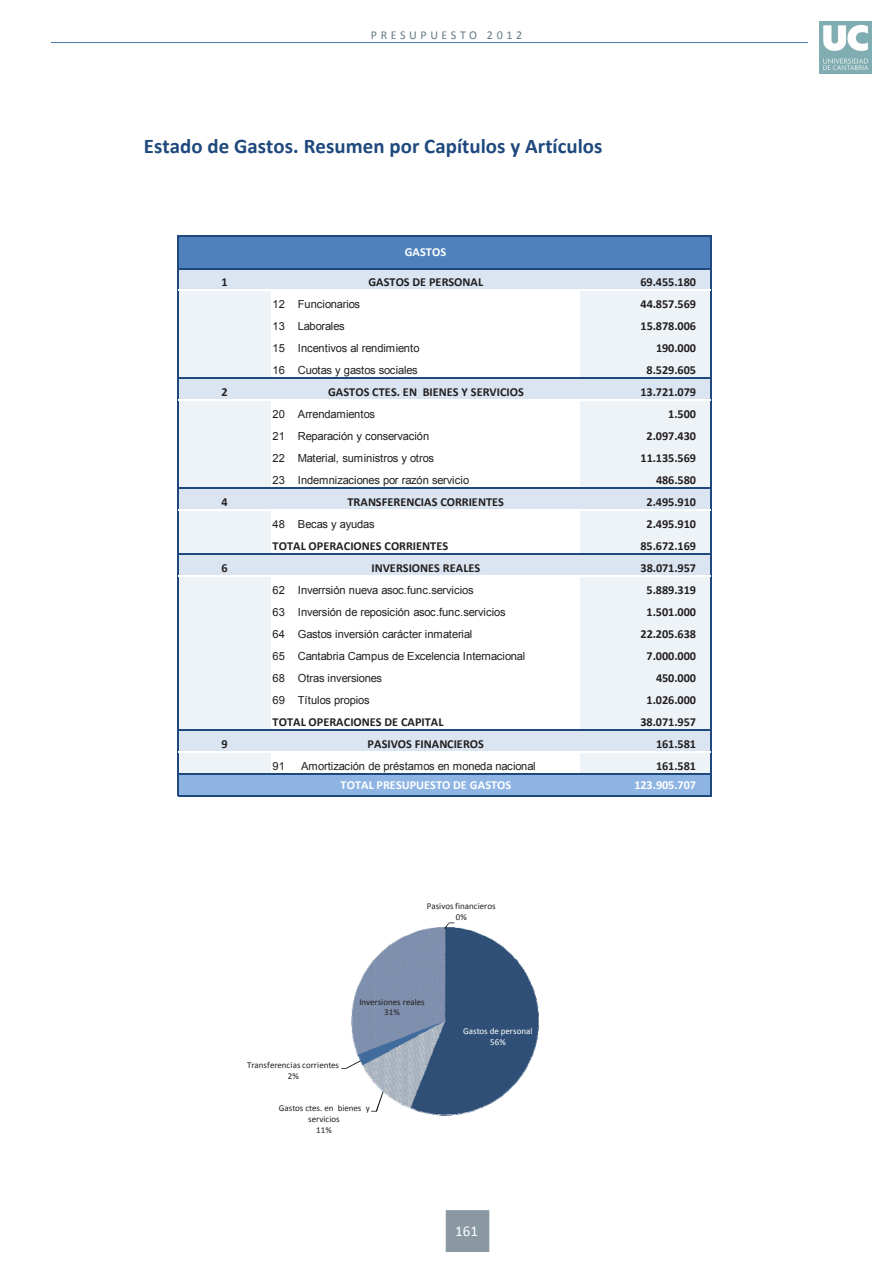
<style>
.page{position:relative;width:893px;height:1263px;background:#fff}
.page>*{position:absolute;margin:0;border:0;box-sizing:border-box;transform-origin:0 0}
.t1{font:700 20.85px "Calibri";letter-spacing:.005em;color:#1f497d}
.t2{font:15px "Calibri";color:#fff}
.t3{font:700 12.3px "Calibri";letter-spacing:-.005em;color:#231f20}
.t4{font:700 12.3px "Calibri";color:#fff}
.t5{font:12px "Calibri";letter-spacing:.3em;color:#647882}
.t6{font:11.1px "Arial";letter-spacing:-.01em;color:#231f20}
.t7{font:9px/10.8px "Calibri";color:#231f20;text-align:center}
.t8{font:9px/10.8px "Calibri";color:#fff;text-align:center}
</style>
<div class="page">
<img style="left:819px;top:21px;width:53px;height:53px">
<div style="left:446px;top:1210px;width:43px;height:42px;background:#8a99a1"></div>
<hr style="left:51px;top:42px;width:757px;height:1px;background:#4e78ae">
<div style="left:178px;top:236px;width:533px;height:33px;background:#4f82bd"></div>
<div style="left:178px;top:268px;width:533px;height:23px;background:#dbe5f1"></div>
<div style="left:178px;top:290px;width:92px;height:88px;background:#eef3f8"></div>
<div style="left:580px;top:290px;width:131px;height:88px;background:#eef3f8"></div>
<div style="left:178px;top:378px;width:533px;height:22px;background:#dbe5f1"></div>
<div style="left:178px;top:400px;width:92px;height:88px;background:#eef3f8"></div>
<div style="left:580px;top:400px;width:131px;height:88px;background:#eef3f8"></div>
<div style="left:178px;top:488px;width:533px;height:22px;background:#dbe5f1"></div>
<div style="left:178px;top:510px;width:92px;height:44px;background:#eef3f8"></div>
<div style="left:580px;top:510px;width:131px;height:44px;background:#eef3f8"></div>
<div style="left:178px;top:554px;width:533px;height:22px;background:#dbe5f1"></div>
<div style="left:178px;top:576px;width:92px;height:154px;background:#eef3f8"></div>
<div style="left:580px;top:576px;width:131px;height:154px;background:#eef3f8"></div>
<div style="left:178px;top:729px;width:533px;height:23px;background:#dbe5f1"></div>
<div style="left:178px;top:751px;width:92px;height:23px;background:#eef3f8"></div>
<div style="left:580px;top:751px;width:131px;height:23px;background:#eef3f8"></div>
<div style="left:178px;top:773px;width:533px;height:23px;background:#8eb4e3"></div>
<hr style="left:177px;top:235px;width:1px;height:561px;background:#1f497c">
<hr style="left:710px;top:236px;width:1px;height:560px;background:#1f497c">
<hr style="left:178px;top:235px;width:533px;height:1px;background:#1f497c">
<hr style="left:178px;top:268px;width:533px;height:1px;background:#1f497c">
<hr style="left:178px;top:290px;width:532px;height:1px;background:#fff">
<hr style="left:178px;top:378px;width:533px;height:1px;background:#1f497c">
<hr style="left:178px;top:400px;width:532px;height:1px;background:#fff">
<hr style="left:178px;top:488px;width:533px;height:1px;background:#1f497c">
<hr style="left:178px;top:509px;width:532px;height:2px;background:#fff">
<hr style="left:178px;top:553px;width:533px;height:1px;background:#1f497c">
<hr style="left:178px;top:575px;width:532px;height:1px;background:#fff">
<hr style="left:178px;top:729px;width:533px;height:1px;background:#1f497c">
<hr style="left:178px;top:751px;width:532px;height:1px;background:#fff">
<hr style="left:178px;top:773px;width:533px;height:1px;background:#1f497c">
<hr style="left:178px;top:795px;width:533px;height:1px;background:#1f497c">
<img style="left:351px;top:927px;width:188px;height:189px">
<svg style="left:439px;top:1115px;width:13px;height:1px"></svg>
<svg style="left:371px;top:1091px;width:12px;height:20px"></svg>
<svg style="left:341px;top:1060px;width:20px;height:9px"></svg>
<svg style="left:444px;top:922px;width:10px;height:7px"></svg>
<p class="t5" style="left:371px;top:27px;width:153px">PRESUPUESTO 2012</p>
<p class="t1" style="left:144px;top:132px;width:460px">Estado de Gastos. Resumen por Capítulos y Artículos</p>
<p class="t4" style="left:405px;top:244px;width:43px">GASTOS</p>
<p class="t3" style="left:221px;top:275px;width:8px">1</p>
<p class="t3" style="left:368px;top:275px;width:116px">GASTOS DE PERSONAL</p>
<p class="t3" style="left:640px;top:275px;width:57px">69.455.180</p>
<p class="t6" style="left:273px;top:297px;width:89px">12 Funcionarios</p>
<p class="t3" style="left:640px;top:297px;width:57px">44.857.569</p>
<p class="t6" style="left:273px;top:319px;width:74px">13 Laborales</p>
<p class="t3" style="left:640px;top:318px;width:57px">15.878.006</p>
<p class="t6" style="left:273px;top:341px;width:148px">15 Incentivos al rendimiento</p>
<p class="t3" style="left:656px;top:340px;width:42px">190.000</p>
<p class="t6" style="left:273px;top:363px;width:147px">16 Cuotas y gastos sociales</p>
<p class="t3" style="left:647px;top:362px;width:51px">8.529.605</p>
<p class="t3" style="left:221px;top:384px;width:8px">2</p>
<p class="t3" style="left:328px;top:384px;width:197px">GASTOS CTES. EN BIENES Y SERVICIOS</p>
<p class="t3" style="left:640px;top:384px;width:57px">13.721.079</p>
<p class="t6" style="left:273px;top:407px;width:104px">20 Arrendamientos</p>
<p class="t3" style="left:668px;top:406px;width:29px">1.500</p>
<p class="t6" style="left:273px;top:429px;width:158px">21 Reparación y conservación</p>
<p class="t3" style="left:647px;top:428px;width:51px">2.097.430</p>
<p class="t6" style="left:273px;top:451px;width:163px">22 Material, suministros y otros</p>
<p class="t3" style="left:640px;top:450px;width:57px">11.135.569</p>
<p class="t6" style="left:273px;top:473px;width:198px">23 Indemnizaciones por razón servicio</p>
<p class="t3" style="left:656px;top:472px;width:42px">486.580</p>
<p class="t3" style="left:221px;top:494px;width:8px">4</p>
<p class="t3" style="left:347px;top:494px;width:158px">TRANSFERENCIAS CORRIENTES</p>
<p class="t3" style="left:647px;top:494px;width:51px">2.495.910</p>
<p class="t6" style="left:273px;top:517px;width:104px">48 Becas y ayudas</p>
<p class="t3" style="left:647px;top:516px;width:51px">2.495.910</p>
<p class="t3" style="left:273px;top:538px;width:177px">TOTAL OPERACIONES CORRIENTES</p>
<p class="t3" style="left:640px;top:538px;width:57px">85.672.169</p>
<p class="t3" style="left:221px;top:560px;width:8px">6</p>
<p class="t3" style="left:372px;top:560px;width:110px">INVERSIONES REALES</p>
<p class="t3" style="left:640px;top:560px;width:57px">38.071.957</p>
<p class="t6" style="left:273px;top:583px;width:203px">62 Inverrsión nueva asoc.func.servicios</p>
<p class="t3" style="left:647px;top:582px;width:51px">5.889.319</p>
<p class="t6" style="left:273px;top:605px;width:235px">63 Inversión de reposición asoc.func.servicios</p>
<p class="t3" style="left:647px;top:604px;width:51px">1.501.000</p>
<p class="t6" style="left:273px;top:626px;width:201px">64 Gastos inversión carácter inmaterial</p>
<p class="t3" style="left:640px;top:626px;width:57px">22.205.638</p>
<p class="t6" style="left:273px;top:648px;width:254px">65 Cantabria Campus de Excelencia Internacional</p>
<p class="t3" style="left:647px;top:648px;width:51px">7.000.000</p>
<p class="t6" style="left:273px;top:670px;width:111px">68 Otras inversiones</p>
<p class="t3" style="left:656px;top:670px;width:42px">450.000</p>
<p class="t6" style="left:273px;top:692px;width:99px">69 Títulos propios</p>
<p class="t3" style="left:647px;top:692px;width:51px">1.026.000</p>
<p class="t3" style="left:273px;top:714px;width:173px">TOTAL OPERACIONES DE CAPITAL</p>
<p class="t3" style="left:640px;top:714px;width:57px">38.071.957</p>
<p class="t3" style="left:221px;top:736px;width:8px">9</p>
<p class="t3" style="left:368px;top:736px;width:118px">PASIVOS FINANCIEROS</p>
<p class="t3" style="left:656px;top:736px;width:41px">161.581</p>
<p class="t6" style="left:273px;top:758px;width:14px">91</p>
<p class="t6" style="left:301px;top:758px;width:236px">Amortización de préstamos en moneda nacional</p>
<p class="t3" style="left:656px;top:758px;width:42px">161.581</p>
<p class="t4" style="left:341px;top:777px;width:172px">TOTAL PRESUPUESTO DE GASTOS</p>
<p class="t4" style="left:634px;top:777px;width:63px">123.905.707</p>
<p class="t7" style="left:427px;top:900px;width:71px">Pasivos financieros<br>0%</p>
<p class="t7" style="left:247px;top:1059px;width:94px">Transferencias corrientes<br>2%</p>
<p class="t7" style="left:359px;top:996px;width:67px">Inversiones reales<br>31%</p>
<p class="t7" style="left:279px;top:1102px;width:93px">Gastos ctes. en bienes y servicios<br>11%</p>
<p class="t8" style="left:463px;top:1025px;width:71px">Gastos de personal<br>56%</p>
<h2 class="t2" style="left:455px;top:1221px;width:24px">161</h2>
</div>
